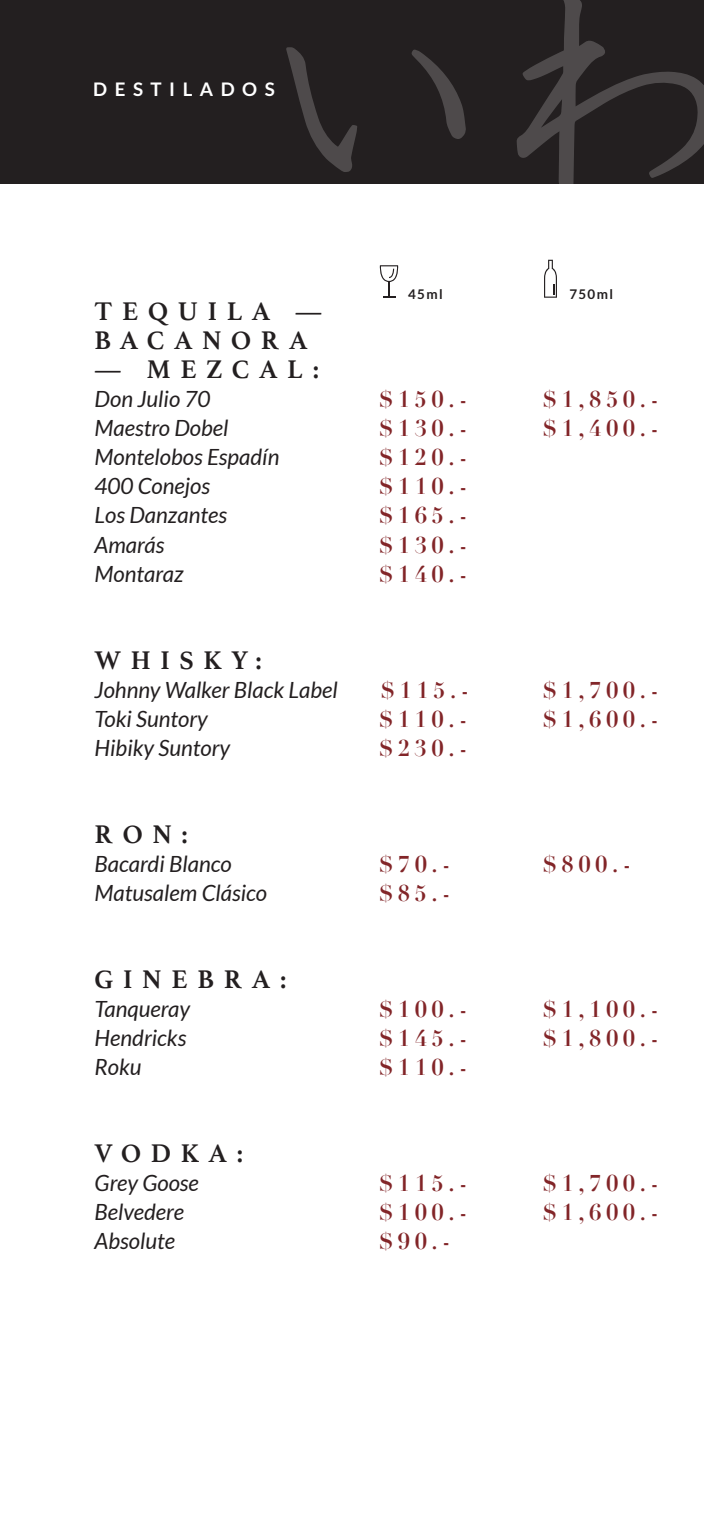
<style>
.page{position:relative;width:704px;height:1523px;background:#fff}
.page>*{position:absolute;margin:0;border:0;box-sizing:border-box;transform-origin:0 0}
.t1{font:700 26.81px/29px "Athelas";letter-spacing:.36em;color:#231f20}
.t2{font:italic 22.31px "Lato";color:#231f20}
.t3{font:700 22.31px "Didot";letter-spacing:.2em;color:#822528}
.t4{font:700 18.75px "Lato";letter-spacing:.4em;color:#fff}
.t5{font:700 13.38px "Lato";letter-spacing:.1em;color:#231f20}
</style>
<div class="page">
<div style="left:0;top:0;width:703px;height:184px;background:#231f20"></div>
<svg style="left:286px;top:47px;width:71px;height:125px"></svg>
<svg style="left:411px;top:50px;width:54px;height:89px"></svg>
<svg style="left:516px;top:0;width:187px;height:184px"></svg>
<svg style="left:379px;top:265px;width:19px;height:33px"></svg>
<svg style="left:544px;top:260px;width:12px;height:38px"></svg>
<p class="t4" style="left:93px;top:78px;width:183px">DESTILADOS</p>
<p class="t5" style="left:408px;top:286px;width:36px">45ml</p>
<p class="t5" style="left:569px;top:286px;width:45px">750ml</p>
<p class="t1" style="left:95px;top:296px;width:229px">TEQUILA —<br>BACANORA</p>
<p class="t1" style="left:95px;top:354px;width:225px">— MEZCAL:</p>
<p class="t2" style="left:95px;top:387px;width:117px">Don Julio 70</p>
<p class="t3" style="left:379px;top:385px;width:90px">$150.-</p>
<p class="t3" style="left:542px;top:385px;width:117px">$1,850.-</p>
<p class="t2" style="left:95px;top:416px;width:135px">Maestro Dobel</p>
<p class="t3" style="left:379px;top:414px;width:90px">$130.-</p>
<p class="t3" style="left:542px;top:414px;width:117px">$1,400.-</p>
<p class="t2" style="left:95px;top:445px;width:186px">Montelobos Espadín</p>
<p class="t3" style="left:379px;top:443px;width:90px">$120.-</p>
<p class="t2" style="left:95px;top:474px;width:117px">400 Conejos</p>
<p class="t3" style="left:379px;top:472px;width:90px">$110.-</p>
<p class="t2" style="left:95px;top:503px;width:134px">Los Danzantes</p>
<p class="t3" style="left:379px;top:501px;width:90px">$165.-</p>
<p class="t2" style="left:95px;top:532px;width:71px">Amarás</p>
<p class="t3" style="left:379px;top:530px;width:90px">$130.-</p>
<p class="t2" style="left:95px;top:561px;width:91px">Montaraz</p>
<p class="t3" style="left:379px;top:559px;width:90px">$140.-</p>
<p class="t1" style="left:95px;top:645px;width:169px">WHISKY:</p>
<p class="t2" style="left:95px;top:677px;width:244px">Johnny Walker Black Label</p>
<p class="t3" style="left:380px;top:676px;width:90px">$115.-</p>
<p class="t3" style="left:542px;top:676px;width:117px">$1,700.-</p>
<p class="t2" style="left:95px;top:706px;width:115px">Toki Suntory</p>
<p class="t3" style="left:379px;top:705px;width:90px">$110.-</p>
<p class="t3" style="left:542px;top:705px;width:117px">$1,600.-</p>
<p class="t2" style="left:95px;top:735px;width:137px">Hibiky Suntory</p>
<p class="t3" style="left:379px;top:734px;width:90px">$230.-</p>
<p class="t1" style="left:95px;top:819px;width:95px">RON:</p>
<p class="t2" style="left:95px;top:851px;width:138px">Bacardi Blanco</p>
<p class="t3" style="left:379px;top:850px;width:73px">$70.-</p>
<p class="t3" style="left:542px;top:850px;width:90px">$800.-</p>
<p class="t2" style="left:95px;top:880px;width:174px">Matusalem Clásico</p>
<p class="t3" style="left:379px;top:879px;width:73px">$85.-</p>
<p class="t1" style="left:95px;top:964px;width:193px">GINEBRA:</p>
<p class="t2" style="left:95px;top:996px;width:97px">Tanqueray</p>
<p class="t3" style="left:379px;top:995px;width:90px">$100.-</p>
<p class="t3" style="left:542px;top:995px;width:117px">$1,100.-</p>
<p class="t2" style="left:95px;top:1025px;width:93px">Hendricks</p>
<p class="t3" style="left:379px;top:1024px;width:90px">$145.-</p>
<p class="t3" style="left:542px;top:1024px;width:117px">$1,800.-</p>
<p class="t2" style="left:95px;top:1054px;width:48px">Roku</p>
<p class="t3" style="left:379px;top:1053px;width:90px">$110.-</p>
<p class="t1" style="left:95px;top:1138px;width:150px">VODKA:</p>
<p class="t2" style="left:95px;top:1170px;width:106px">Grey Goose</p>
<p class="t3" style="left:379px;top:1169px;width:90px">$115.-</p>
<p class="t3" style="left:542px;top:1169px;width:117px">$1,700.-</p>
<p class="t2" style="left:95px;top:1199px;width:91px">Belvedere</p>
<p class="t3" style="left:379px;top:1198px;width:90px">$100.-</p>
<p class="t3" style="left:542px;top:1198px;width:117px">$1,600.-</p>
<p class="t2" style="left:95px;top:1229px;width:82px">Absolute</p>
<p class="t3" style="left:379px;top:1227px;width:73px">$90.-</p>
</div>
